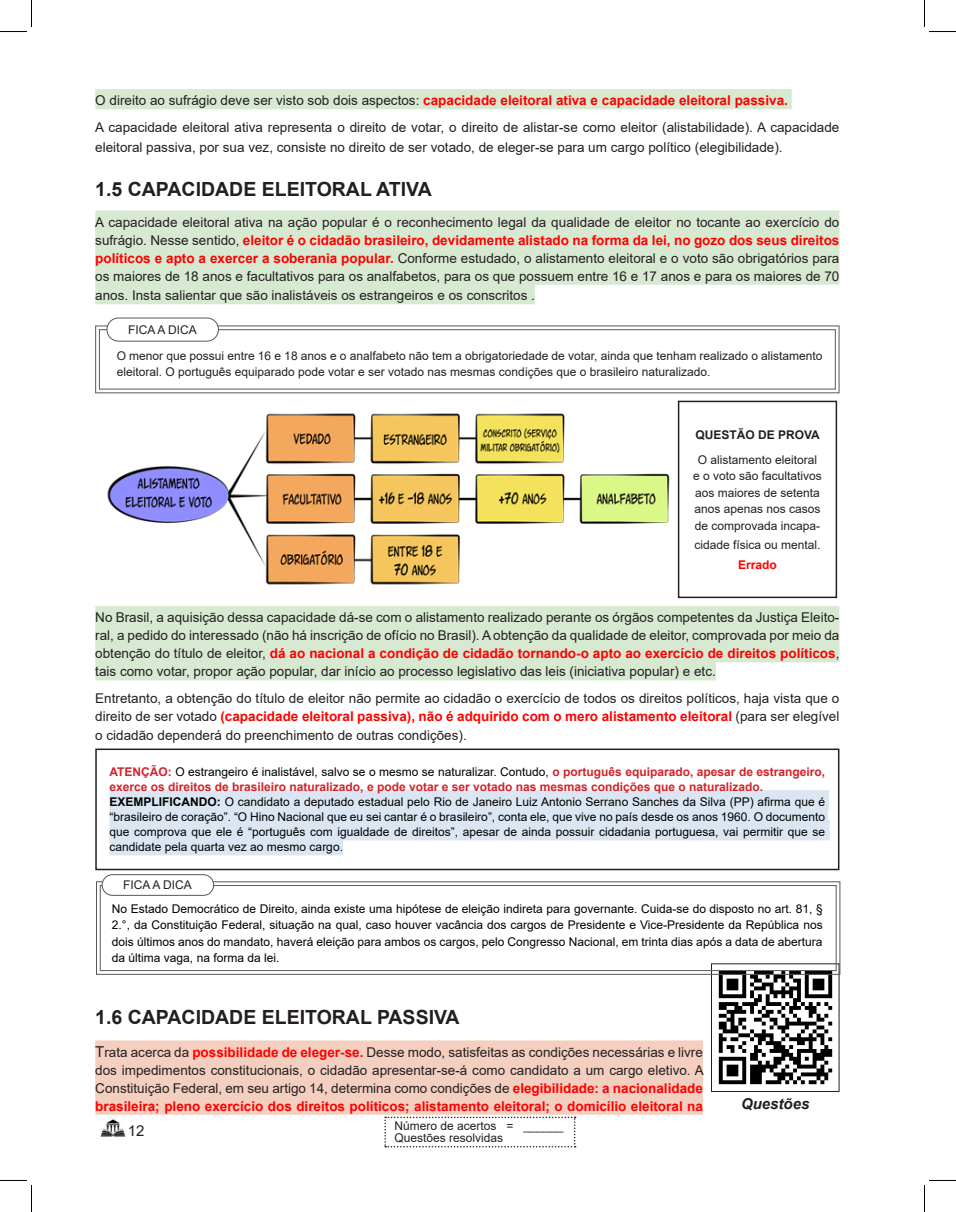
<style>
.page{position:relative;width:956px;height:1212px;background:#fff}
.page>*{position:absolute;margin:0;border:0;box-sizing:border-box;transform-origin:0 0}
.SUBTITULO_X_X{font:700 19.5px "Arial";color:#231f20}
.Subtitulo_X_X_X{font:700 19.5px "Arial";color:#231f20}
.t1{font:italic 700 15px "Arial";color:#231f20}
.t2{font:15px "Arial";color:#231f20}
.Verde{font:13.5px/18px "Arial";color:#231f20;text-align:justify}
.Verde-2{font:700 13.5px "Arial";color:#f00}
.Texto_Tabela{font:12px/16.5px "Arial";color:#231f20}
.Quadros{font:12px/15px "Arial";color:#000;text-align:justify}
.Texto{font:12px/16.5px "Arial";color:#000;text-align:justify}
.Quadros-2{font:700 12px/15px "Arial";color:#d1232a}
.FICA_DICA{font:12px "Arial";color:#231f20}
.Texto_Tabela-2{font:700 12px "Arial";color:#231f20}
.s1{font-weight:400;color:#231f20}
.s2{font-weight:700;color:#f00}
.s3{font-weight:400;color:#000}
.s4{font-weight:700}
.s5{font-size:15px}
</style>
<div class="page">
<img style="left:100px;top:1118px;width:26px;height:19px">
<svg style="left:384px;top:1116px;width:192px;height:31px"></svg>
<div style="left:95px;top:89px;width:697px;height:20px;background:#d8e9d2"></div>
<div style="left:95px;top:210px;width:744px;height:21px;background:#d8e9d2"></div>
<div style="left:95px;top:228px;width:744px;height:21px;background:#d8e9d2"></div>
<div style="left:95px;top:246px;width:744px;height:21px;background:#d8e9d2"></div>
<div style="left:95px;top:264px;width:744px;height:21px;background:#d8e9d2"></div>
<div style="left:95px;top:284px;width:440px;height:20px;background:#d8e9d2"></div>
<img style="left:713px;top:974px;width:124px;height:111px">
<div style="left:711px;top:963px;width:128px;height:128px;border:1px solid #231f20"></div>
<svg style="left:95px;top:325px;width:745px;height:68px"></svg>
<div style="left:99px;top:329px;width:737px;height:60px;border:1px solid #57585a"></div>
<div style="left:107px;top:318px;width:111px;height:23px;background:#fff;border-radius:12px"></div>
<div style="left:107px;top:317px;width:112px;height:24px;border:1px solid #57585a;border-radius:12px"></div>
<img style="left:107px;top:413px;width:563px;height:172px">
<div style="left:678px;top:400px;width:159px;height:198px;border:2px solid #231f20"></div>
<div style="left:95px;top:606px;width:744px;height:20px;background:#d8e9d2"></div>
<div style="left:95px;top:624px;width:744px;height:20px;background:#d8e9d2"></div>
<div style="left:95px;top:642px;width:744px;height:20px;background:#d8e9d2"></div>
<div style="left:95px;top:660px;width:621px;height:20px;background:#d8e9d2"></div>
<div style="left:95px;top:1040px;width:608px;height:20px;background:#f4cfc0"></div>
<div style="left:95px;top:1058px;width:608px;height:20px;background:#f4cfc0"></div>
<div style="left:95px;top:1076px;width:608px;height:20px;background:#f4cfc0"></div>
<div style="left:95px;top:1094px;width:608px;height:20px;background:#f4cfc0"></div>
<svg style="left:96px;top:880px;width:745px;height:94px"></svg>
<div style="left:100px;top:884px;width:736px;height:86px;border:1px solid #57585a"></div>
<div style="left:102px;top:874px;width:112px;height:21px;background:#fff;border-radius:10px"></div>
<div style="left:102px;top:874px;width:112px;height:21px;border:1px solid #57585a;border-radius:10px"></div>
<div style="left:110px;top:790px;width:719px;height:20px;background:#dce6f2"></div>
<div style="left:110px;top:805px;width:718px;height:20px;background:#dce6f2"></div>
<div style="left:110px;top:820px;width:720px;height:20px;background:#dce6f2"></div>
<div style="left:110px;top:835px;width:233px;height:20px;background:#dce6f2"></div>
<div style="left:95px;top:748px;width:744px;height:122px;border:2px solid #231f20"></div>
<svg style="left:0;top:0;width:32px;height:32px"></svg>
<svg style="left:0;top:1179px;width:32px;height:32px"></svg>
<svg style="left:924px;top:0;width:32px;height:32px"></svg>
<svg style="left:924px;top:1179px;width:32px;height:32px"></svg>
<p class="Verde-2" style="left:95px;top:91px;width:694px"><span class="s1">O direito ao sufrágio deve ser visto sob dois aspectos:</span> capacidade eleitoral ativa e capacidade eleitoral passiva.</p>
<p class="Verde" style="left:95px;top:117px;width:746px;line-height:19.8px">A capacidade eleitoral ativa representa o direito de votar, o direito de alistar-se como eleitor (alistabilidade). A capacidade eleitoral passiva, por sua vez, consiste no direito de ser votado, de eleger-se para um cargo político (elegibilidade).</p>
<p class="Subtitulo_X_X_X" style="left:95px;top:175px;width:338px">1.5 CAPACIDADE ELEITORAL ATIVA</p>
<p class="Verde" style="left:95px;top:213px;width:746px">A capacidade eleitoral ativa na ação popular é o reconhecimento legal da qualidade de eleitor no tocante ao exercício do sufrágio. Nesse sentido, <span class="s2">eleitor é o cidadão brasileiro, devidamente alistado na forma da lei, no gozo dos seus direitos políticos e apto a exercer a soberania popular.</span> Conforme estudado, o alistamento eleitoral e o voto são obrigatórios para os maiores de 18 anos e facultativos para os analfabetos, para os que possuem entre 16 e 17 anos e para os maiores de 70</p>
<p class="Verde" style="left:95px;top:286px;width:441px">anos. Insta salientar que são inalistáveis os estrangeiros e os conscritos .</p>
<p class="FICA_DICA" style="left:128px;top:321px;width:70px">FICA A DICA</p>
<p class="Texto_Tabela" style="left:117px;top:347px;width:707px">O menor que possui entre 16 e 18 anos e o analfabeto não tem a obrigatoriedade de votar, ainda que tenham realizado o alistamento eleitoral. O português equiparado pode votar e ser votado nas mesmas condições que o brasileiro naturalizado.</p>
<p class="Texto_Tabela-2" style="left:695px;top:426px;width:126px">QUESTÃO DE PROVA</p>
<p class="Texto_Tabela" style="left:693px;top:451px;width:130px;text-align:center">O alistamento eleitoral e o voto são facultativos aos maiores de setenta anos apenas nos casos de comprovada incapa-</p>
<p class="Texto_Tabela" style="left:694px;top:535px;width:128px;line-height:19.5px;text-align:center">cidade física ou mental.<br><span class="s2">Errado</span></p>
<p class="Verde" style="left:95px;top:608px;width:746px">No Brasil, a aquisição dessa capacidade dá-se com o alistamento realizado perante os órgãos competentes da Justiça Eleito&shy;ral, a pedido do interessado (não há inscrição de ofício no Brasil). A obtenção da qualidade de eleitor, comprovada por meio da obtenção do título de eleitor, <span class="s2">dá ao nacional a condição de cidadão tornando-o apto ao exercício de direitos políticos</span>, tais como votar, propor ação popular, dar início ao processo legislativo das leis (iniciativa popular) e etc.</p>
<p class="Verde" style="left:95px;top:688px;width:746px">Entretanto, a obtenção do título de eleitor não permite ao cidadão o exercício de todos os direitos políticos, haja vista que o direito de ser votado <span class="s2">(capacidade eleitoral passiva), não é adquirido com o mero alistamento eleitoral</span> (para ser elegível</p>
<p class="Verde" style="left:95px;top:726px;width:373px">o cidadão dependerá do preenchimento de outras condições).</p>
<p class="Quadros-2" style="left:110px;top:764px;width:717px">ATENÇÃO: <span class="s3">O estrangeiro é inalistável, salvo se o mesmo se naturalizar. Contudo,</span> o português equiparado, apesar de estrangeiro, exerce os direitos de brasileiro naturalizado, e pode votar e ser votado nas mesmas condições que o naturalizado.</p>
<p class="Quadros" style="left:110px;top:794px;width:717px"><span class="s4">EXEMPLIFICANDO:</span> O candidato a deputado estadual pelo Rio de Janeiro Luiz Antonio Serrano Sanches da Silva (PP) afirma que é “brasileiro de coração”. “O Hino Nacional que eu sei cantar é o brasileiro”, conta ele, que vive no país desde os anos 1960. O documento que comprova que ele é “português com igualdade de direitos”, apesar de ainda possuir cidadania portuguesa, vai permitir que se candidate pela quarta vez ao mesmo cargo.</p>
<p class="FICA_DICA" style="left:123px;top:876px;width:70px">FICA A DICA</p>
<p class="Texto" style="left:112px;top:900px;width:712px">No Estado Democrático de Direito, ainda existe uma hipótese de eleição indireta para governante. Cuida-se do disposto no art. 81, § 2.°, da Constituição Federal, situação na qual, caso houver vacância dos cargos de Presidente e Vice-Presidente da República nos dois últimos anos do mandato, haverá eleição para ambos os cargos, pelo Congresso Nacional, em trinta dias após a data de abertura da última vaga, na forma da lei.</p>
<p class="SUBTITULO_X_X" style="left:95px;top:1003px;width:366px">1.6 CAPACIDADE ELEITORAL PASSIVA</p>
<p class="Verde" style="left:95px;top:1042px;width:610px"><span class="s5">T</span>rata acerca da <span class="s2">possibilidade de eleger-se.</span> Desse modo, satisfeitas as condições necessárias e livre dos impedimentos constitucionais, o cidadão apresentar-se-á como candidato a um cargo eletivo. A Constituição Federal, em seu artigo 14, determina como condições de <span class="s2">elegibilidade: a nacionalidade brasileira; pleno exercício dos direitos políticos; alistamento eleitoral; o domicílio eleitoral na</span></p>
<p class="t2" style="left:128px;top:1120px;width:18px">12</p>
<p class="Texto_Tabela" style="left:394px;top:1119px;width:171px;line-height:12px">Número de acertos = ______<br>Questões resolvidas</p>
<p class="t1" style="left:741px;top:1093px;width:70px">Questões</p>
</div>
